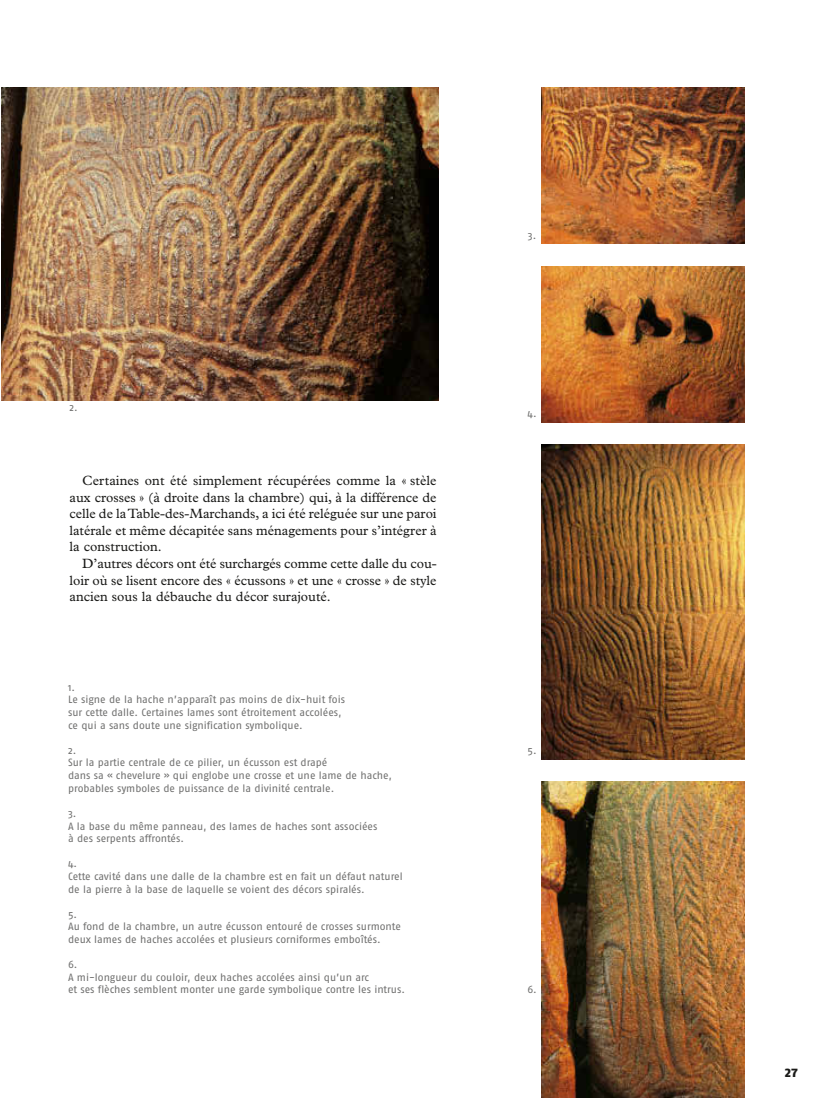
<style>
.page{position:relative;width:821px;height:1098px;background:#fff}
.page>*{position:absolute;margin:0;border:0;box-sizing:border-box;transform-origin:0 0}
.t1{font:13.5px/16.5px "Plantin";color:#1a1a18;text-align:justify}
.t2{font:11.85px "Fago No Black Tf";color:#1a1a18}
.t3{font:10.5px/12.6px "Fago No";color:#6f6f6e}
</style>
<div class="page">
<img style="left:542px;top:781px;width:202px;height:316px">
<img style="left:542px;top:444px;width:202px;height:315px">
<img style="left:542px;top:266px;width:202px;height:156px">
<img style="left:542px;top:87px;width:202px;height:157px">
<img style="left:1px;top:87px;width:437px;height:313px">
<p class="t3" style="left:70px;top:401px;width:10px">2.</p>
<p class="t1" style="left:70px;top:472px;width:368px;text-indent:13px">Certaines ont été simplement récupérées comme la « stèle aux crosses » (à droite dans la chambre) qui, à la différence de celle de la Table-des-Marchands, a ici été reléguée sur une paroi latérale et même décapitée sans ménagements pour s’intégrer à la construction.</p>
<p class="t1" style="left:70px;top:554px;width:368px;text-indent:13px">D’autres décors ont été surchargés comme cette dalle du cou&shy;loir où se lisent encore des « écussons » et une « crosse » de style ancien sous la débauche du décor surajouté.</p>
<p class="t3" style="left:68px;top:680px;width:278px">1.<br>Le signe de la hache n’apparaît pas moins de dix-huit fois sur cette dalle. Certaines lames sont étroitement accolées, ce qui a sans doute une signification symbolique.</p>
<p class="t3" style="left:68px;top:743px;width:325px">2.<br>Sur la partie centrale de ce pilier, un écusson est drapé<br>dans sa « chevelure » qui englobe une crosse et une lame de hache, probables symboles de puissance de la divinité centrale.</p>
<p class="t3" style="left:68px;top:806px;width:311px">3.<br>A la base du même panneau, des lames de haches sont associées à des serpents affrontés.</p>
<p class="t3" style="left:68px;top:857px;width:336px">4.<br>Cette cavité dans une dalle de la chambre est en fait un défaut naturel de la pierre à la base de laquelle se voient des décors spiralés.</p>
<p class="t3" style="left:68px;top:907px;width:334px">5.<br>Au fond de la chambre, un autre écusson entouré de crosses surmonte deux lames de haches accolées et plusieurs corniformes emboîtés.</p>
<p class="t3" style="left:68px;top:958px;width:338px">6.<br>A mi-longueur du couloir, deux haches accolées ainsi qu’un arc<br>et ses flèches semblent monter une garde symbolique contre les intrus.</p>
<p class="t3" style="left:528px;top:229px;width:10px">3.</p>
<p class="t3" style="left:527px;top:407px;width:11px">4.</p>
<p class="t3" style="left:527px;top:744px;width:11px">5.</p>
<p class="t3" style="left:527px;top:983px;width:11px">6.</p>
<p class="t2" style="left:784px;top:1065px;width:15px">27</p>
</div>
